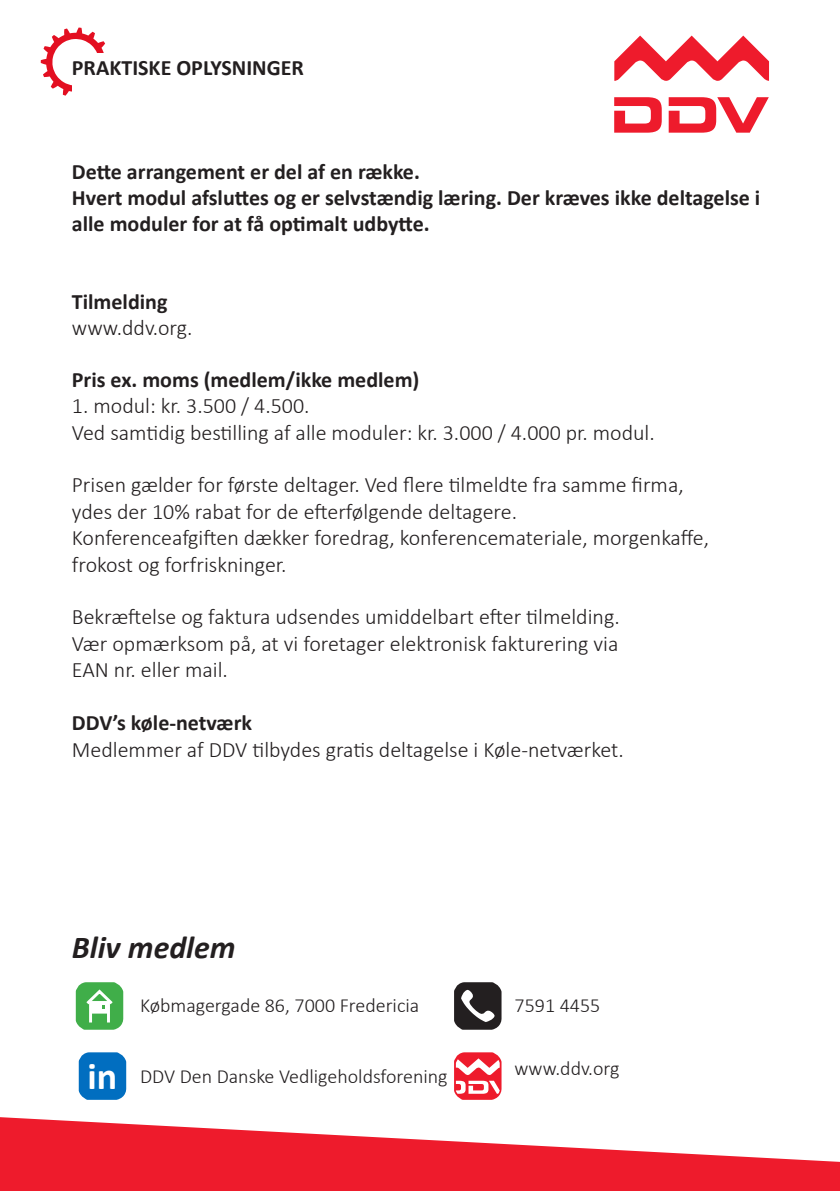
<style>
.page{position:relative;width:840px;height:1191px;background:#fff}
.page>*{position:absolute;margin:0;border:0;box-sizing:border-box;transform-origin:0 0}
.t1{font:700 38px "Calibri";color:#fff}
.t2{font:italic 700 32px "Calibri";color:#231f20}
.t3{font:300 22px/26.4px "Calibri";color:#231f20}
.t4{font:700 22px/26px "Calibri";color:#231f20}
.t5{font:300 20px "Calibri";color:#231f20}
</style>
<div class="page">
<svg style="left:75px;top:982px;width:49px;height:48px"></svg>
<svg style="left:454px;top:982px;width:48px;height:48px"></svg>
<svg style="left:78px;top:1052px;width:49px;height:48px"></svg>
<svg style="left:454px;top:1052px;width:48px;height:48px"></svg>
<svg style="left:0;top:1117px;width:839px;height:74px;fill:#ee1b2c"></svg>
<svg style="left:614px;top:97px;width:47px;height:36px"></svg>
<svg style="left:668px;top:97px;width:100px;height:36px"></svg>
<svg style="left:614px;top:36px;width:154px;height:45px"></svg>
<svg style="left:41px;top:28px;width:64px;height:68px"></svg>
<div style="left:72px;top:53px;width:50px;height:46px;background:#fff"></div>
<p class="t4" style="left:72px;top:54px;width:233px">PRAKTISKE OPLYSNINGER</p>
<p class="t4" style="left:72px;top:158px;width:689px">Dette arrangement er del af en række.<br>Hvert modul afsluttes og er selvstændig læring. Der kræves ikke deltagelse i alle moduler for at få optimalt udbytte.</p>
<p class="t4" style="left:72px;top:288px;width:97px">Tilmelding</p>
<p class="t3" style="left:72px;top:314px;width:122px">www.ddv.org.</p>
<p class="t4" style="left:72px;top:366px;width:349px">Pris ex. moms (medlem/ikke medlem)</p>
<p class="t3" style="left:72px;top:392px;width:239px">1. modul: kr. 3.500 / 4.500.</p>
<p class="t3" style="left:72px;top:419px;width:584px">Ved samtidig bestilling af alle moduler: kr. 3.000 / 4.000 pr. modul.</p>
<p class="t3" style="left:72px;top:472px;width:613px">Prisen gælder for første deltager. Ved flere tilmeldte fra samme firma, ydes der 10% rabat for de efterfølgende deltagere.</p>
<p class="t3" style="left:72px;top:524px;width:638px">Konferenceafgiften dækker foredrag, konferencemateriale, morgenkaffe, frokost og forfriskninger.</p>
<p class="t3" style="left:72px;top:604px;width:549px">Bekræftelse og faktura udsendes umiddelbart efter tilmelding.</p>
<p class="t3" style="left:72px;top:630px;width:548px">Vær opmærksom på, at vi foretager elektronisk fakturering via<br>EAN nr. eller mail.</p>
<p class="t4" style="left:72px;top:710px;width:181px">DDV’s køle-netværk</p>
<p class="t3" style="left:72px;top:736px;width:553px">Medlemmer af DDV tilbydes gratis deltagelse i Køle-netværket.</p>
<p class="t2" style="left:72px;top:927px;width:165px">Bliv medlem</p>
<p class="t1" style="left:88px;top:1051px;width:31px">in</p>
<p class="t5" style="left:140px;top:992px;width:281px">Købmagergade 86, 7000 Fredericia</p>
<p class="t5" style="left:140px;top:1063px;width:309px">DDV Den Danske Vedligeholdsforening</p>
<p class="t5" style="left:514px;top:992px;width:87px">7591 4455</p>
<p class="t5" style="left:514px;top:1055px;width:106px">www.ddv.org</p>
</div>
